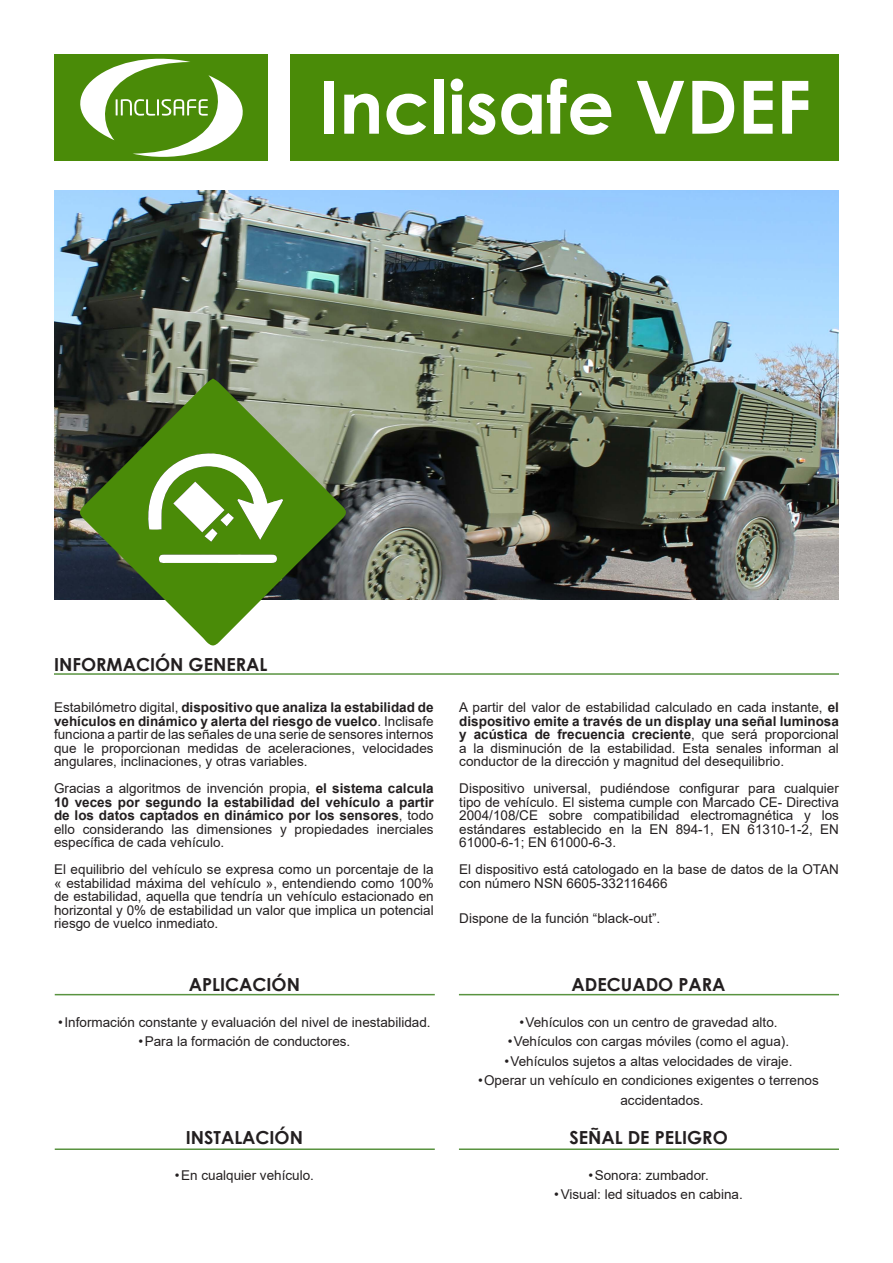
<style>
.page{position:relative;width:893px;height:1263px;background:#fff}
.page>*{position:absolute;margin:0;border:0;box-sizing:border-box;transform-origin:0 0}
.t1{font:700 73.5px "Century Gothic";color:#fff}
.t2{font:700 18px "Century Gothic";color:#231f20}
.t3{font:13.5px/13.5px "Arial";color:#231f20;text-align:justify}
.s1{font-weight:700}
</style>
<div class="page">
<div style="left:291px;top:55px;width:548px;height:106px;background:#4a8b08"></div>
<img style="left:54px;top:190px;width:785px;height:410px">
<svg style="left:79px;top:378px;width:268px;height:268px"></svg>
<svg style="left:159px;top:554px;width:118px;height:10px"></svg>
<svg style="left:143px;top:449px;width:140px;height:93px"></svg>
<hr style="left:54px;top:673px;width:785px;height:2px;background:#599340">
<svg style="left:54px;top:54px;width:214px;height:107px"></svg>
<hr style="left:55px;top:994px;width:380px;height:1px;background:#599340">
<hr style="left:55px;top:1148px;width:380px;height:2px;background:#599340">
<hr style="left:459px;top:1148px;width:380px;height:2px;background:#599340">
<hr style="left:459px;top:994px;width:380px;height:1px;background:#599340">
<p class="t1" style="left:319px;top:51px;width:494px">Inclisafe VDEF</p>
<p class="t2" style="left:54px;top:650px;width:215px">INFORMACIÓN GENERAL</p>
<p class="t3" style="left:54px;top:701px;width:381px">Estabilómetro digital, <span class="s1">dispositivo que analiza la estabilidad de vehículos en dinámico y alerta del riesgo de vuelco</span>. Inclisafe funciona a partir de las señales de una serie de sensores internos que le proporcionan medidas de aceleraciones, velocidades angulares, inclinaciones, y otras variables.</p>
<p class="t3" style="left:54px;top:782px;width:381px">Gracias a algoritmos de invención propia, <span class="s1">el sistema calcula 10 veces por segundo la estabilidad del vehículo a partir de los datos captados en dinámico por los sensores</span>, todo ello considerando las dimensiones y propiedades inerciales específica de cada vehículo.</p>
<p class="t3" style="left:54px;top:863px;width:381px">El equilibrio del vehículo se expresa como un porcentaje de la « estabilidad máxima del vehículo », entendiendo como 100% de estabilidad, aquella que tendría un vehículo estacionado en horizontal y 0% de estabilidad un valor que implica un potencial riesgo de vuelco inmediato.</p>
<p class="t3" style="left:459px;top:701px;width:381px">A partir del valor de estabilidad calculado en cada instante, <span class="s1">el dispositivo emite a través de un display una señal luminosa y acústica de frecuencia creciente</span>, que será proporcional a la disminución de la estabilidad. Esta senales informan al conductor de la dirección y magnitud del desequilibrio.</p>
<p class="t3" style="left:459px;top:782px;width:381px">Dispositivo universal, pudiéndose configurar para cualquier tipo de vehículo. El sistema cumple con Marcado CE- Directiva 2004/108/CE sobre compatibilidad electromagnética y los estándares establecido en la EN 894-1, EN 61310-1-2, EN 61000-6-1; EN 61000-6-3.</p>
<p class="t3" style="left:459px;top:863px;width:381px">El dispositivo está catologado en la base de datos de la OTAN con número NSN 6605-332116466</p>
<p class="t3" style="left:459px;top:911px;width:203px">Dispone de la función “black-out”.</p>
<p class="t2" style="left:189px;top:971px;width:113px">APLICACIÓN</p>
<p class="t3" style="left:58px;top:1015px;width:374px">•Información constante y evaluación del nivel de inestabilidad.</p>
<p class="t3" style="left:138px;top:1034px;width:214px">•Para la formación de conductores.</p>
<p class="t2" style="left:571px;top:971px;width:156px">ADECUADO PARA</p>
<p class="t3" style="left:520px;top:1015px;width:260px">• Vehículos con un centro de gravedad alto.</p>
<p class="t3" style="left:508px;top:1034px;width:283px">• Vehículos con cargas móviles (como el agua).</p>
<p class="t3" style="left:505px;top:1054px;width:289px">• Vehículos sujetos a altas velocidades de viraje.</p>
<p class="t3" style="left:620px;top:1070px;width:200px;line-height:19.5px;text-indent:-142px">• Operar un vehículo en condiciones exigentes o terrenos accidentados.</p>
<p class="t2" style="left:186px;top:1124px;width:119px">INSTALACIÓN</p>
<p class="t3" style="left:175px;top:1168px;width:141px">•En cualquier vehículo.</p>
<p class="t2" style="left:569px;top:1124px;width:160px">SEÑAL DE PELIGRO</p>
<p class="t3" style="left:588px;top:1168px;width:122px">•Sonora: zumbador.</p>
<p class="t3" style="left:554px;top:1187px;width:190px">•Visual: led situados en cabina.</p>
</div>
